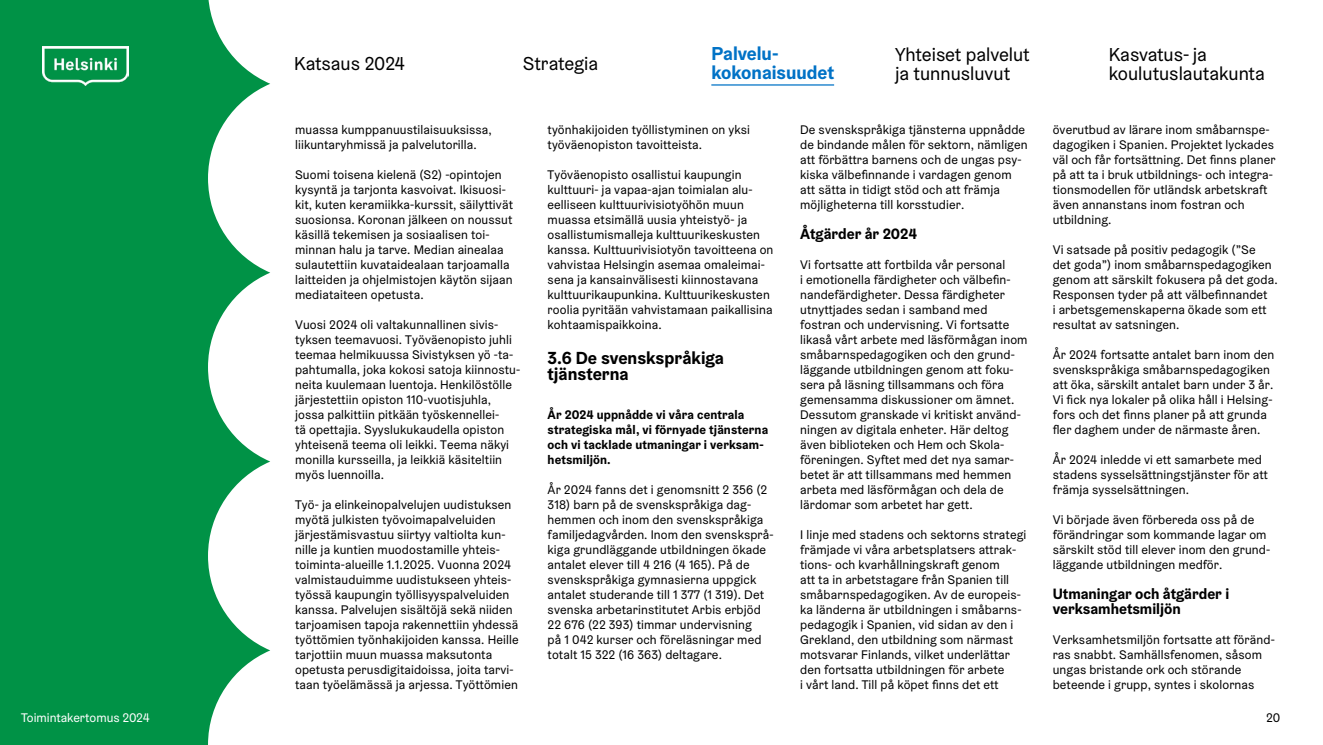
<style>
.page{position:relative;width:1323px;height:745px;background:#fff}
.page>*{position:absolute;margin:0;border:0;box-sizing:border-box;transform-origin:0 0}
.t1{font:18.75px/18.8px "Helsinki Grotesk";color:#000}
.t2{font:700 18.75px/18.8px "Helsinki Grotesk";color:#0072c6}
.t3{font:700 17.5px/16.2px "Helsinki Grotesk";color:#000}
.t4{font:700 15px/15px "Helsinki Grotesk";color:#000}
.leipis_ruotsi{font:12.5px/15px "Helsinki Grotesk";letter-spacing:.01em;color:#000}
.Leipis{font:12.5px/15px "Helsinki Grotesk";letter-spacing:.01em;color:#000}
.Leipis_bold{font:700 12.5px/15px "Helsinki Grotesk";letter-spacing:.01em;color:#000}
.t5{font:12.5px "Helsinki Grotesk";color:#fff}
</style>
<div class="page">
<svg style="left:0;top:0;width:270px;height:744px;fill:#009246"></svg>
<img style="left:43px;top:46px;width:85px;height:40px">
<hr style="left:711px;top:84px;width:123px;height:1px;background:#0072c6">
<h1 class="t1" style="left:294px;top:54px;width:112px">Katsaus 2024</h1>
<h1 class="t2" style="left:711px;top:44px;width:124px">Palvelu&shy;kokonaisuudet</h1>
<h1 class="t1" style="left:523px;top:54px;width:77px">Strategia</h1>
<h1 class="t1" style="left:895px;top:45px;width:136px">Yhteiset palvelut ja tunnusluvut</h1>
<p class="Leipis" style="left:295px;top:122px;width:198px">muassa kumppanuustilaisuuksissa, liikuntaryhmissä ja palvelutorilla.</p>
<p class="Leipis" style="left:295px;top:167px;width:219px">Suomi toisena kielenä (S2) -opintojen kysyntä ja tarjonta kasvoivat. Ikisuosi&shy;kit, kuten keramiikka-kurssit, säilyttivät suosionsa. Koronan jälkeen on noussut käsillä tekemisen ja sosiaalisen toi&shy;minnan halu ja tarve. Median ainealaa sulautettiin kuvataidealaan tarjoamalla laitteiden ja ohjelmistojen käytön sijaan mediataiteen opetusta.</p>
<p class="Leipis" style="left:295px;top:317px;width:227px">Vuosi 2024 oli valtakunnallinen sivis&shy;tyksen teemavuosi. Työväenopisto juhli teemaa helmikuussa Sivistyksen yö -ta&shy;pahtumalla, joka kokosi satoja kiinnostu&shy;neita kuulemaan luentoja. Henkilöstölle järjestettiin opiston 110-vuotisjuhla, jossa palkittiin pitkään työskennellei-<br>tä opettajia. Syyslukukaudella opiston yhteisenä teema oli leikki. Teema näkyi monilla kursseilla, ja leikkiä käsiteltiin myös luennoilla.</p>
<p class="Leipis" style="left:295px;top:497px;width:225px">Työ- ja elinkeinopalvelujen uudistuksen myötä julkisten työvoimapalveluiden järjestämisvastuu siirtyy valtiolta kun&shy;nille ja kuntien muodostamille yhteis&shy;toiminta-alueille 1.1.2025. Vuonna 2024 valmistauduimme uudistukseen yhteis&shy;työssä kaupungin työllisyyspalveluiden kanssa. Palvelujen sisältöjä sekä niiden tarjoamisen tapoja rakennettiin yhdessä työttömien työnhakijoiden kanssa. Heille tarjottiin muun muassa maksutonta opetusta perusdigitaidoissa, joita tarvi&shy;taan työelämässä ja arjessa. Työttömien</p>
<p class="Leipis" style="left:548px;top:122px;width:204px">työnhakijoiden työllistyminen on yksi työväenopiston tavoitteista.</p>
<p class="Leipis" style="left:548px;top:167px;width:227px">Työväenopisto osallistui kaupungin kulttuuri- ja vapaa-ajan toimialan alu&shy;eelliseen kulttuurivisiotyöhön muun muassa etsimällä uusia yhteistyö- ja osallistumismalleja kulttuurikeskusten kanssa. Kulttuurivisiotyön tavoitteena on vahvistaa Helsingin asemaa omaleimai&shy;sena ja kansainvälisesti kiinnostavana kulttuurikaupunkina. Kulttuurikeskusten roolia pyritään vahvistamaan paikallisina kohtaamispaikkoina.</p>
<h2 class="t3" style="left:548px;top:349px;width:178px">3.6 De svenskspråkiga tjänsterna</h2>
<p class="Leipis_bold" style="left:548px;top:407px;width:222px">År 2024 uppnådde vi våra centrala strategiska mål, vi förnyade tjänsterna och vi tacklade utmaningar i verksam&shy;hetsmiljön.</p>
<p class="leipis_ruotsi" style="left:548px;top:482px;width:228px">År 2024 fanns det i genomsnitt 2 356 (2<br>318) barn på de svenskspråkiga dag&shy;hemmen och inom den svenskspråkiga familjedagvården. Inom den svensksprå&shy;kiga grundläggande utbildningen ökade antalet elever till 4 216 (4 165). På de svenskspråkiga gymnasierna uppgick antalet studerande till 1 377 (1 319). Det svenska arbetarinstitutet Arbis erbjöd 22 676 (22 393) timmar undervisning<br>på 1 042 kurser och föreläsningar med totalt 15 322 (16 363) deltagare.</p>
<p class="leipis_ruotsi" style="left:800px;top:122px;width:229px">De svenskspråkiga tjänsterna uppnådde de bindande målen för sektorn, nämligen att förbättra barnens och de ungas psy&shy;kiska välbefinnande i vardagen genom att sätta in tidigt stöd och att främja möjligheterna till korsstudier.</p>
<h3 class="t4" style="left:800px;top:226px;width:118px">Åtgärder år 2024</h3>
<p class="leipis_ruotsi" style="left:800px;top:257px;width:229px">Vi fortsatte att fortbilda vår personal<br>i emotionella färdigheter och välbefin&shy;nandefärdigheter. Dessa färdigheter utnyttjades sedan i samband med fostran och undervisning. Vi fortsatte likaså vårt arbete med läsförmågan inom småbarnspedagogiken och den grund&shy;läggande utbildningen genom att foku&shy;sera på läsning tillsammans och föra gemensamma diskussioner om ämnet.<br>Dessutom granskade vi kritiskt använd&shy;ningen av digitala enheter. Här deltog även biblioteken och Hem och Skola&shy;föreningen. Syftet med det nya samar&shy;betet är att tillsammans med hemmen arbeta med läsförmågan och dela de lärdomar som arbetet har gett.</p>
<p class="leipis_ruotsi" style="left:800px;top:527px;width:228px">I linje med stadens och sektorns strategi främjade vi våra arbetsplatsers attrak&shy;tions- och kvarhållningskraft genom<br>att ta in arbetstagare från Spanien till småbarnspedagogiken. Av de europeis&shy;ka länderna är utbildningen i småbarns&shy;pedagogik i Spanien, vid sidan av den i Grekland, den utbildning som närmast motsvarar Finlands, vilket underlättar den fortsatta utbildningen för arbete<br>i vårt land. Till på köpet finns det ett</p>
<h1 class="t1" style="left:1109px;top:45px;width:158px">Kasvatus- ja koulutuslautakunta</h1>
<p class="leipis_ruotsi" style="left:1053px;top:122px;width:224px">överutbud av lärare inom småbarnspe&shy;dagogiken i Spanien. Projektet lyckades väl och får fortsättning. Det finns planer på att ta i bruk utbildnings- och integra&shy;tionsmodellen för utländsk arbetskraft även annanstans inom fostran och utbildning.</p>
<p class="leipis_ruotsi" style="left:1053px;top:242px;width:226px">Vi satsade på positiv pedagogik (”Se<br>det goda”) inom småbarnspedagogiken genom att särskilt fokusera på det goda.<br>Responsen tyder på att välbefinnandet<br>i arbetsgemenskaperna ökade som ett resultat av satsningen.</p>
<p class="leipis_ruotsi" style="left:1053px;top:347px;width:223px">År 2024 fortsatte antalet barn inom den svenskspråkiga småbarnspedagogiken att öka, särskilt antalet barn under 3 år.<br>Vi fick nya lokaler på olika håll i Helsing&shy;fors och det finns planer på att grunda fler daghem under de närmaste åren.</p>
<p class="leipis_ruotsi" style="left:1053px;top:452px;width:217px">År 2024 inledde vi ett samarbete med stadens sysselsättningstjänster för att främja sysselsättningen.</p>
<p class="leipis_ruotsi" style="left:1053px;top:512px;width:219px">Vi började även förbereda oss på de förändringar som kommande lagar om särskilt stöd till elever inom den grund&shy;läggande utbildningen medför.</p>
<h3 class="t4" style="left:1053px;top:586px;width:178px">Utmaningar och åtgärder i verksamhetsmiljön</h3>
<p class="leipis_ruotsi" style="left:1053px;top:632px;width:224px">Verksamhetsmiljön fortsatte att föränd&shy;ras snabbt. Samhällsfenomen, såsom ungas bristande ork och störande beteende i grupp, syntes i skolornas</p>
<p class="t5" style="left:21px;top:709px;width:130px">Toimintakertomus 2024</p>
<p class="leipis_ruotsi" style="left:1266px;top:710px;width:16px">20</p>
</div>
